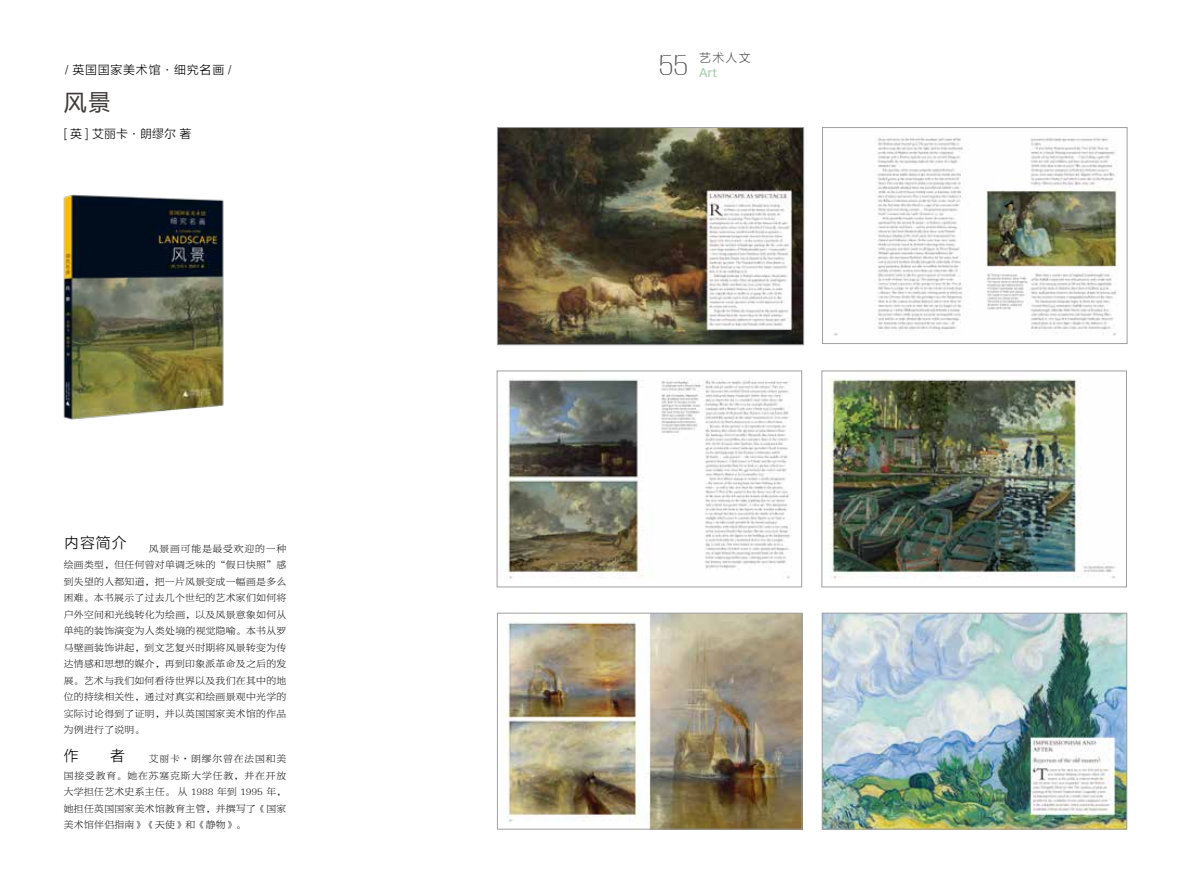
<style>
.page{position:relative;width:1191px;height:893px;background:#fff}
.page>*{position:absolute;margin:0;border:0;box-sizing:border-box;transform-origin:0 0}
.t1{font:27px "FZXQK GBK1 0";color:#595757}
.t2{font:22.5px "Microsoft Ya Hei UI";color:#3e3a39}
.t3{font:15px "FZLTXHK";color:#000}
.t4{font:12px "FZLTXHK";letter-spacing:.06em;color:#000}
.t5{font:12px "FZLTXHK";color:#595757}
.t6{font:12px "Microsoft Ya Hei UI";color:#a7c9a9}
.t7{font:9.75px/16.5px "FZBYSK GBK1 0";letter-spacing:.04em;color:#000;text-align:justify}
</style>
<div class="page">
<img style="left:499px;top:129px;width:302px;height:214px">
<div style="left:497px;top:127px;width:306px;height:218px;border:1px solid #9fa0a0"></div>
<img style="left:833px;top:136px;width:285px;height:200px">
<div style="left:822px;top:127px;width:305px;height:217px;border:1px solid #9fa0a0"></div>
<img style="left:499px;top:615px;width:301px;height:212px">
<div style="left:497px;top:613px;width:305px;height:216px;border:1px solid #9fa0a0"></div>
<img style="left:824px;top:615px;width:300px;height:212px">
<div style="left:822px;top:613px;width:304px;height:216px;border:1px solid #9fa0a0"></div>
<img style="left:499px;top:379px;width:292px;height:200px">
<div style="left:497px;top:371px;width:304px;height:216px;border:1px solid #9fa0a0"></div>
<img style="left:827px;top:378px;width:289px;height:201px">
<div style="left:822px;top:371px;width:304px;height:216px;border:1px solid #9fa0a0"></div>
<img style="left:63px;top:194px;width:161px;height:226px">
<p class="t4" style="left:65px;top:63px;width:168px">/ 英国国家美术馆·细究名画 /</p>
<h2 class="t2" style="left:64px;top:87px;width:48px">风景</h2>
<p class="t4" style="left:64px;top:127px;width:129px">[ 英 ] 艾丽卡·朗缪尔 著</p>
<h3 class="t3" style="left:64px;top:535px;width:64px">内容简介</h3>
<p class="t7" style="left:64px;top:540px;width:224px;text-indent:85px">风景画可能是最受欢迎的一种绘画类型，但任何曾对单调乏味的“假日快照”感到失望的人都知道，把一片风景变成一幅画是多么困难。本书展示了过去几个世纪的艺术家们如何将户外空间和光线转化为绘画，以及风景意象如何从单纯的装饰演变为人类处境的视觉隐喻。本书从罗马壁画装饰讲起，到文艺复兴时期将风景转变为传达情感和思想的媒介，再到印象派革命及之后的发展。艺术与我们如何看待世界以及我们在其中的地位的持续相关性，通过对真实和绘画景观中光学的实际讨论得到了证明，并以英国国家美术馆的作品为例进行了说明。</p>
<h3 class="t3" style="left:64px;top:747px;width:16px">作</h3>
<h3 class="t3" style="left:110px;top:747px;width:16px">者</h3>
<p class="t7" style="left:64px;top:751px;width:224px;text-indent:85px">艾丽卡·朗缪尔曾在法国和美国接受教育。她在苏塞克斯大学任教，并在开放大学担任艺术史系主任。 从 1988 年到 1995 年，她担任英国国家美术馆教育主管，并撰写了《国家美术馆伴侣指南》《天使》和《静物》。</p>
<h1 class="t1" style="left:659px;top:50px;width:31px">55</h1>
<p class="t5" style="left:699px;top:51px;width:53px">艺术人文</p>
<p class="t6" style="left:699px;top:65px;width:19px">Art</p>
</div>
